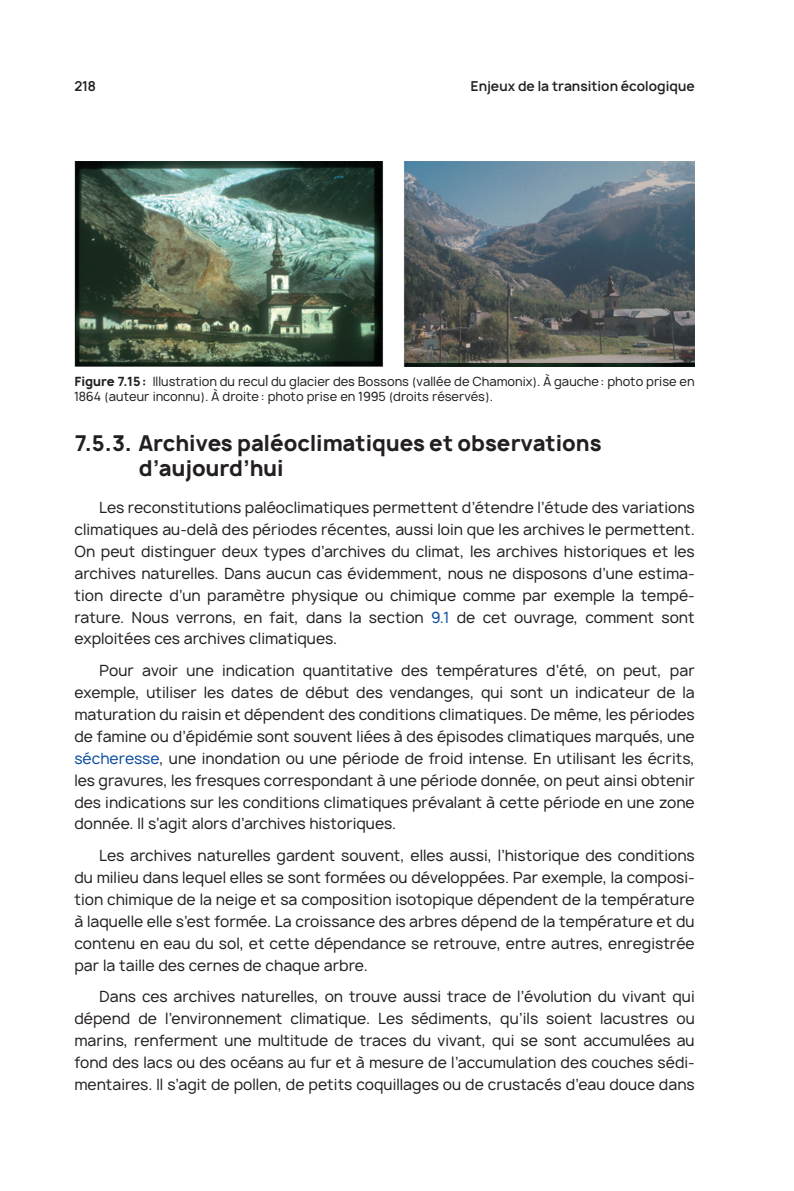
<style>
.page{position:relative;width:794px;height:1191px;background:#fff}
.page>*{position:absolute;margin:0;border:0;box-sizing:border-box;transform-origin:0 0}
.t1{font:700 21px/25.2px "Manrope";color:#231f20}
.t2{font:14.88px/21.9px "Manrope";color:#231f20;text-align:justify}
.t3{font:600 13.12px "Manrope";color:#231f20}
.t4{font:12.25px/14.7px "Manrope";color:#231f20}
.s1{font-weight:700}
.s2{color:#0d4da1}
</style>
<div class="page">
<img style="left:74px;top:161px;width:620px;height:206px">
<p class="t3" style="left:74px;top:77px;width:23px">218</p>
<p class="t3" style="left:470px;top:77px;width:226px">Enjeux de la transition écologique</p>
<p class="t4" style="left:74px;top:374px;width:622px"><span class="s1">Figure 7.15:</span> Illustration du recul du glacier des Bossons (vallée de Chamonix). À gauche: photo prise en<br>1864 (auteur inconnu). À droite: photo prise en 1995 (droits réservés).</p>
<h1 class="t1" style="left:139px;top:431px;width:464px;text-indent:-64px">7.5.3. Archives paléoclimatiques et observations d’aujourd’hui</h1>
<p class="t2" style="left:74px;top:497px;width:622px;text-indent:25px">Les reconstitutions paléoclimatiques permettent d’étendre l’étude des variations climatiques au-delà des périodes récentes, aussi loin que les archives le permettent.<br>On peut distinguer deux types d’archives du climat, les archives historiques et les archives naturelles. Dans aucun cas évidemment, nous ne disposons d’une estima&shy;tion directe d’un paramètre physique ou chimique comme par exemple la tempé&shy;rature. Nous verrons, en fait, dans la section <span class="s2">9.1</span> de cet ouvrage, comment sont exploitées ces archives climatiques.</p>
<p class="t2" style="left:74px;top:660px;width:622px;text-indent:25px">Pour avoir une indication quantitative des températures d’été, on peut, par exemple, utiliser les dates de début des vendanges, qui sont un indicateur de la maturation du raisin et dépendent des conditions climatiques. De même, les périodes de famine ou d’épidémie sont souvent liées à des épisodes climatiques marqués, une <span class="s2">sécheresse</span>, une inondation ou une période de froid intense. En utilisant les écrits, les gravures, les fresques correspondant à une période donnée, on peut ainsi obtenir des indications sur les conditions climatiques prévalant à cette période en une zone donnée. Il s’agit alors d’archives historiques.</p>
<p class="t2" style="left:74px;top:844px;width:622px;text-indent:25px">Les archives naturelles gardent souvent, elles aussi, l’historique des conditions du milieu dans lequel elles se sont formées ou développées. Par exemple, la composi&shy;tion chimique de la neige et sa composition isotopique dépendent de la température à laquelle elle s’est formée. La croissance des arbres dépend de la température et du contenu en eau du sol, et cette dépendance se retrouve, entre autres, enregistrée par la taille des cernes de chaque arbre.</p>
<p class="t2" style="left:74px;top:986px;width:622px;text-indent:25px">Dans ces archives naturelles, on trouve aussi trace de l’évolution du vivant qui dépend de l’environnement climatique. Les sédiments, qu’ils soient lacustres ou marins, renferment une multitude de traces du vivant, qui se sont accumulées au fond des lacs ou des océans au fur et à mesure de l’accumulation des couches sédi&shy;mentaires. Il s’agit de pollen, de petits coquillages ou de crustacés d’eau douce dans</p>
</div>
